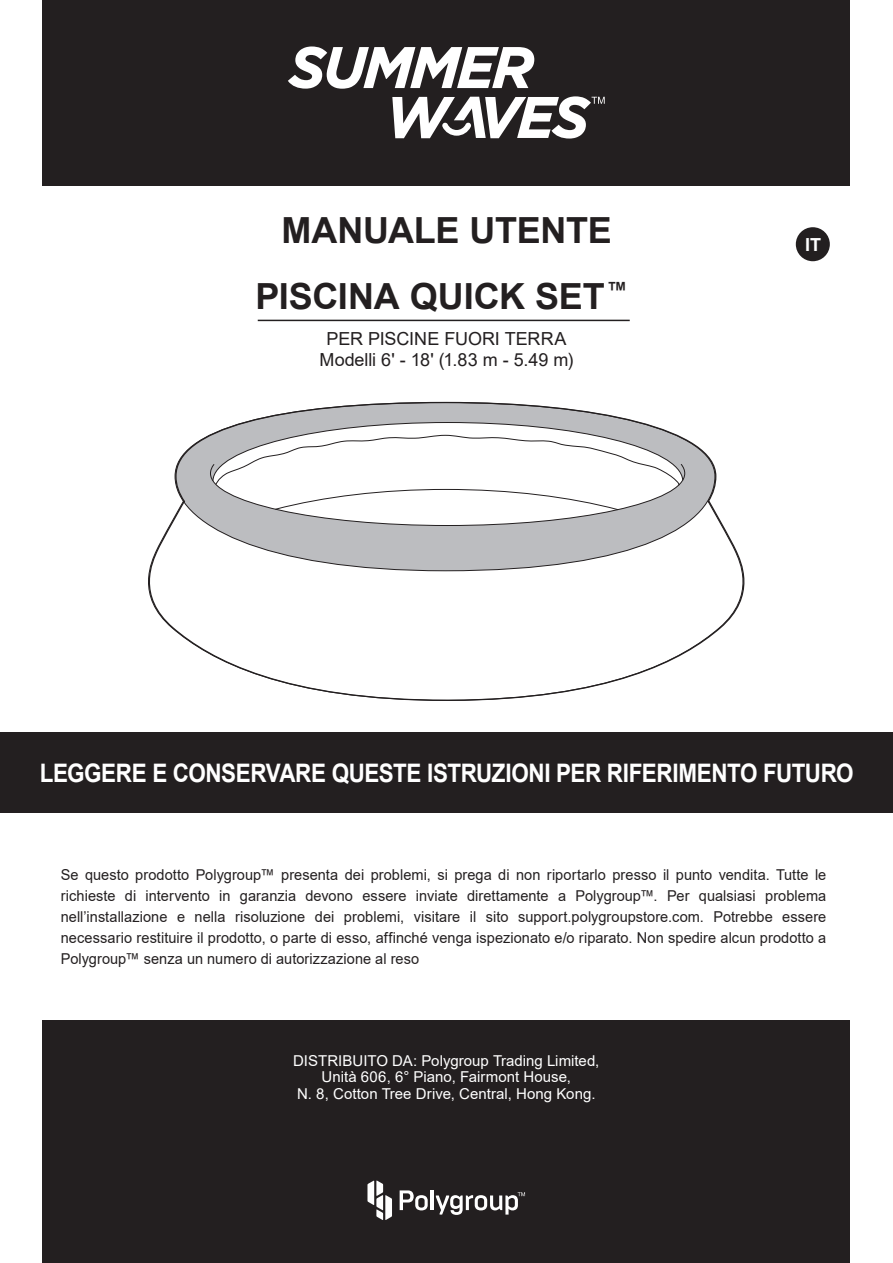
<style>
.page{position:relative;width:893px;height:1263px;background:#fff}
.page>*{position:absolute;margin:0;border:0;box-sizing:border-box;transform-origin:0 0}
.t1{font:700 36px "Arial";letter-spacing:-.005em;color:#231f20}
.t2{font:700 25.5px "Arial";letter-spacing:-.02em;color:#fff;scale:.88 1}
.t3{font:18px/21px "Arial";letter-spacing:-.005em;color:#231f20;text-align:center}
.t4{font:700 18px "Arial";color:#fff}
.t5{font:15px/21px "Arial";letter-spacing:.005em;color:#231f20;text-align:justify}
.t6{font:15px/16.5px "Arial";letter-spacing:.005em;color:#fff;text-align:center}
</style>
<div class="page">
<div style="left:42px;top:0;width:808px;height:185px;background:#231f20"></div>
<svg style="left:288px;top:46px;width:246px;height:43px"></svg>
<svg style="left:392px;top:96px;width:213px;height:43px"></svg>
<div style="left:796px;top:227px;width:34px;height:34px;background:#231f20;border-radius:50%"></div>
<div style="left:42px;top:1020px;width:808px;height:243px;background:#231f20"></div>
<div style="left:0;top:732px;width:893px;height:80px;background:#231f20"></div>
<svg style="left:367px;top:1180px;width:25px;height:40px"></svg>
<svg style="left:400px;top:1190px;width:28px;height:20px"></svg>
<hr style="left:430px;top:1190px;width:3px;height:20px;background:#fff">
<svg style="left:436px;top:1192px;width:89px;height:23px"></svg>
<svg style="left:148px;top:401px;width:597px;height:300px"></svg>
<svg style="left:209px;top:421px;width:477px;height:105px"></svg>
<hr style="left:258px;top:320px;width:372px;height:1px;background:#231f20">
<h1 class="t1" style="left:281px;top:205px;width:332px">MANUALE UTENTE</h1>
<h1 class="t1" style="left:256px;top:271px;width:373px">PISCINA QUICK SET<sup>™</sup></h1>
<p class="t3" style="left:320px;top:328px;width:255px">PER PISCINE FUORI TERRA<br>Modelli 6' - 18' (1.83 m - 5.49 m)</p>
<p class="t4" style="left:805px;top:232px;width:18px">IT</p>
<h2 class="t2" style="left:40px;top:755px;width:926px">LEGGERE E CONSERVARE QUESTE ISTRUZIONI PER RIFERIMENTO FUTURO</h2>
<p class="t5" style="left:61px;top:864px;width:767px">Se questo prodotto Polygroup™ presenta dei problemi, si prega di non riportarlo presso il punto vendita. Tutte le richieste di intervento in garanzia devono essere inviate direttamente a Polygroup™. Per qualsiasi problema nell’installazione e nella risoluzione dei problemi, visitare il sito support.polygroupstore.com. Potrebbe essere necessario restituire il prodotto, o parte di esso, affinché venga ispezionato e/o riparato. Non spedire alcun prodotto a Polygroup™ senza un numero di autorizzazione al reso</p>
<p class="t6" style="left:293px;top:1052px;width:308px">DISTRIBUITO DA: Polygroup Trading Limited,<br>Unità 606, 6° Piano, Fairmont House,<br>N. 8, Cotton Tree Drive, Central, Hong Kong.</p>
</div>
